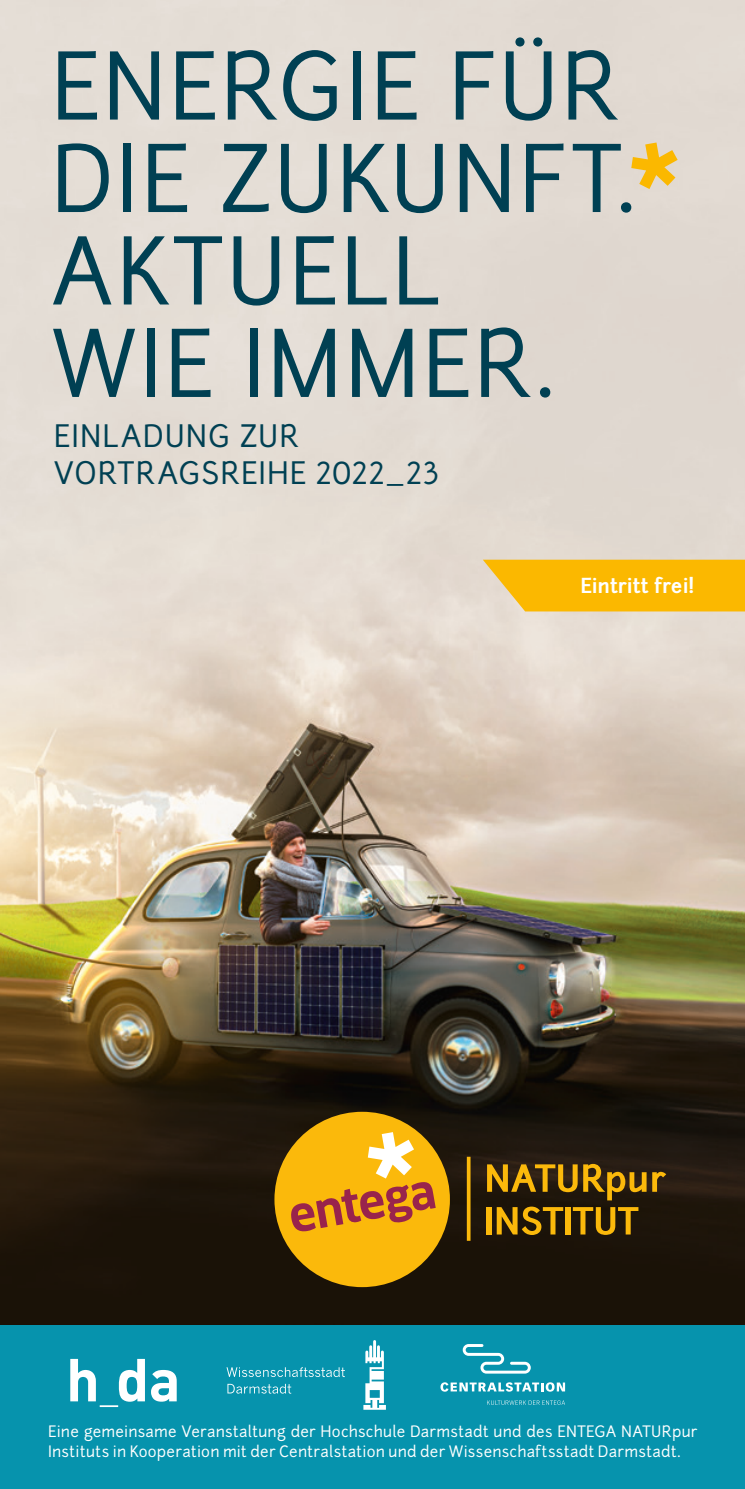
<style>
.page{position:relative;width:745px;height:1489px;background:#fff}
.page>*{position:absolute;margin:0;border:0;box-sizing:border-box;transform-origin:0 0}
.t1{font:88.5px "Junction";letter-spacing:.025em;color:#004053}
.t2{font:29.5px "Junction";letter-spacing:.035em;color:#004053}
.t3{font:700 19.75px "Junction";letter-spacing:.01em;color:#fff}
.t4{font:15px/20px "Junction";letter-spacing:.015em;color:#fff}
</style>
<div class="page">
<div style="left:0;top:1304px;width:744px;height:184px;background:#0693ad"></div>
<img style="left:0;top:0;width:744px;height:1324px">
<div style="left:274px;top:1111px;width:175px;height:175px;background:#fbb90b;border-radius:50%"></div>
<svg style="left:290px;top:1132px;width:145px;height:100px"></svg>
<svg style="left:486px;top:1164px;width:91px;height:28px;background:#86620e"></svg>
<svg style="left:583px;top:1163px;width:82px;height:37px;background:#694c0f"></svg>
<div style="left:486px;top:1206px;width:5px;height:28px;background:#fbb90b"></div>
<svg style="left:496px;top:1206px;width:67px;height:28px;background:#7c5b0a"></svg>
<div style="left:565px;top:1206px;width:5px;height:28px;background:#fbb90b"></div>
<svg style="left:572px;top:1206px;width:66px;height:28px;background:#6e500a"></svg>
<svg style="left:466px;top:1156px;width:4px;height:84px"></svg>
<svg style="left:363px;top:1340px;width:22px;height:69px"></svg>
<svg style="left:226px;top:1367px;width:119px;height:9px"></svg>
<svg style="left:227px;top:1383px;width:64px;height:10px"></svg>
<svg style="left:462px;top:1344px;width:68px;height:29px"></svg>
<svg style="left:440px;top:1382px;width:124px;height:9px"></svg>
<svg style="left:487px;top:1400px;width:77px;height:4px"></svg>
<svg style="left:70px;top:1358px;width:107px;height:48px"></svg>
<svg style="left:631px;top:142px;width:46px;height:47px;background:#eec869"></svg>
<svg style="left:482px;top:559px;width:262px;height:52px;background:#f8bb14"></svg>
<p class="t1" style="left:51px;top:30px;width:569px">ENERGIE FÜR</p>
<p class="t1" style="left:51px;top:123px;width:585px">DIE ZUKUNFT.</p>
<p class="t1" style="left:51px;top:215px;width:391px">AKTUELL</p>
<p class="t1" style="left:51px;top:308px;width:504px">WIE IMMER.</p>
<p class="t2" style="left:54px;top:417px;width:246px">EINLADUNG ZUR</p>
<p class="t2" style="left:54px;top:454px;width:386px">VORTRAGSREIHE 2022_23</p>
<p class="t3" style="left:580px;top:573px;width:115px">Eintritt frei!</p>
<p class="t4" style="left:48px;top:1421px;width:650px">Eine gemeinsame Veranstaltung der Hochschule Darmstadt und des ENTEGA NATURpur<br>Instituts in Kooperation mit der Centralstation und der Wissenschaftsstadt Darmstadt.</p>
</div>
